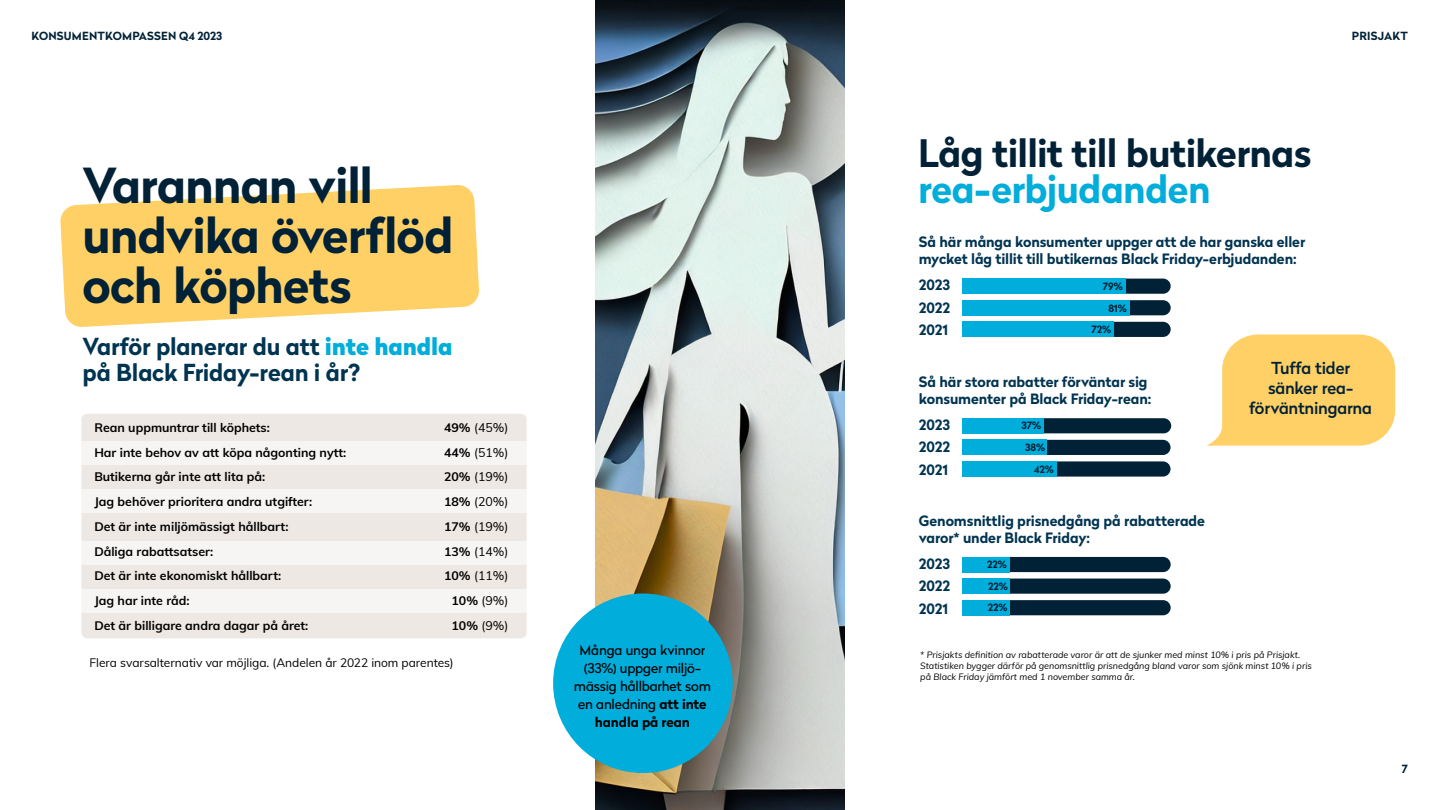
<style>
.page{position:relative;width:1440px;height:810px;background:#fff}
.page>*{position:absolute;margin:0;border:0;box-sizing:border-box;transform-origin:0 0}
.Stora_rubriker{font:700 48.15px/50.1px "Radikal";letter-spacing:-.02em;color:#012236}
.Stora_rubriker-2{font:700 37.8px/36.6px "Radikal";letter-spacing:-.015em;color:#012236}
.Stora_rubriker-3{font:700 23.4px/25.8px "Radikal";letter-spacing:-.01em;color:#003451}
.Stora_rubriker-4{font:500 16.5px/19.8px "Radikal";letter-spacing:-.015em;color:#012236;text-align:center}
.Stora_rubriker-5{font:700 14.25px/17.1px "Radikal";letter-spacing:-.005em;color:#003451}
.Stora_rubriker-6{font:13.5px/18px "Radikal";letter-spacing:-.015em;color:#000;text-align:center}
.t1{font:700 12.38px "Muli";color:#000}
.t2{font:12.38px "Muli";color:#000}
.Rubrik_-_H6_-_Black{font:12px "Muli";letter-spacing:-.005em;color:#000}
.t3{font:700 11.25px "Radikal";letter-spacing:.02em;color:#012236}
.Stora_rubriker-7{font:700 10.05px "Radikal";letter-spacing:-.005em;color:#012236}
.Stora_rubriker-8{font:italic 9px/10.8px "Muli";letter-spacing:-.005em;color:#000}
.s1{font-weight:900;color:#00addb}
.s2{font-weight:700}
.s3{color:#00addb}
</style>
<div class="page">
<div style="left:1109px;top:279px;width:62px;height:15px;background:#002136;border-radius:8px"></div>
<div style="left:1109px;top:300px;width:62px;height:15px;background:#002136;border-radius:8px"></div>
<div style="left:1100px;top:322px;width:71px;height:15px;background:#002136;border-radius:8px"></div>
<div style="left:962px;top:279px;width:164px;height:15px;background:#00addb"></div>
<div style="left:962px;top:300px;width:168px;height:15px;background:#00addb"></div>
<div style="left:962px;top:322px;width:152px;height:15px;background:#00addb"></div>
<div style="left:1007px;top:418px;width:164px;height:15px;background:#002136;border-radius:8px"></div>
<div style="left:1011px;top:440px;width:160px;height:15px;background:#002136;border-radius:8px"></div>
<div style="left:1023px;top:461px;width:148px;height:16px;background:#002136;border-radius:8px"></div>
<div style="left:962px;top:418px;width:82px;height:15px;background:#00addb"></div>
<div style="left:962px;top:440px;width:85px;height:15px;background:#00addb"></div>
<div style="left:962px;top:461px;width:94px;height:16px;background:#00addb"></div>
<div style="left:986px;top:557px;width:185px;height:15px;background:#002136;border-radius:8px"></div>
<div style="left:986px;top:579px;width:185px;height:15px;background:#002136;border-radius:8px"></div>
<div style="left:986px;top:600px;width:185px;height:15px;background:#002136;border-radius:8px"></div>
<div style="left:962px;top:557px;width:47px;height:15px;background:#00addb"></div>
<div style="left:962px;top:579px;width:47px;height:15px;background:#00addb"></div>
<div style="left:962px;top:600px;width:47px;height:15px;background:#00addb"></div>
<svg style="left:60px;top:185px;width:419px;height:142px;background:#ffd77c"></svg>
<img style="left:595px;top:0;width:250px;height:810px">
<div style="left:553px;top:594px;width:180px;height:179px;background:#00addb;border-radius:50%"></div>
<div style="left:81px;top:414px;width:446px;height:224px;background:#ede8e4;border-radius:6px"></div>
<div style="left:81px;top:441px;width:446px;height:24px;background:#f7f5f4"></div>
<div style="left:81px;top:541px;width:446px;height:24px;background:#f7f5f4"></div>
<div style="left:81px;top:489px;width:446px;height:24px;background:#f7f5f4"></div>
<div style="left:81px;top:589px;width:446px;height:24px;background:#f7f5f4"></div>
<svg style="left:1207px;top:335px;width:188px;height:111px;background:#ffd576"></svg>
<p class="t3" style="left:31px;top:28px;width:192px">KONSUMENTKOMPASSEN Q4 2023</p>
<p class="t3" style="left:1352px;top:28px;width:58px">PRISJAKT</p>
<p class="Stora_rubriker" style="left:82px;top:159px;width:292px">Varannan vill</p>
<p class="Stora_rubriker" style="left:82px;top:209px;width:373px">undvika överflöd och köphets</p>
<p class="Stora_rubriker-3" style="left:82px;top:333px;width:372px">Varför planerar du att <span class="s1">inte handla </span>på Black Friday-rean i år?</p>
<p class="t1" style="left:94px;top:418px;width:177px">Rean uppmuntrar till köphets:</p>
<p class="t1" style="left:94px;top:443px;width:254px">Har inte behov av att köpa någonting nytt:</p>
<p class="t1" style="left:94px;top:468px;width:172px">Butikerna går inte att lita på:</p>
<p class="t1" style="left:94px;top:493px;width:219px">Jag behöver prioritera andra utgifter:</p>
<p class="t1" style="left:94px;top:517px;width:196px">Det är inte miljömässigt hållbart:</p>
<p class="t1" style="left:94px;top:542px;width:121px">Dåliga rabattsatser:</p>
<p class="t1" style="left:94px;top:567px;width:188px">Det är inte ekonomiskt hållbart:</p>
<p class="t1" style="left:94px;top:592px;width:97px">Jag har inte råd:</p>
<p class="t1" style="left:94px;top:616px;width:216px">Det är billigare andra dagar på året:</p>
<p class="t2" style="left:444px;top:418px;width:66px"><span class="s2">49%</span> (45%)</p>
<p class="t2" style="left:444px;top:443px;width:66px"><span class="s2">44%</span> (51%)</p>
<p class="t2" style="left:444px;top:468px;width:66px"><span class="s2">20%</span> (19%)</p>
<p class="t2" style="left:444px;top:493px;width:66px"><span class="s2">18%</span> (20%)</p>
<p class="t2" style="left:444px;top:517px;width:66px"><span class="s2">17%</span> (19%)</p>
<p class="t2" style="left:444px;top:542px;width:66px"><span class="s2">13%</span> (14%)</p>
<p class="t2" style="left:444px;top:567px;width:66px"><span class="s2">10%</span> (11%)</p>
<p class="t2" style="left:452px;top:592px;width:58px"><span class="s2">10%</span> (9%)</p>
<p class="t2" style="left:452px;top:616px;width:58px"><span class="s2">10%</span> (9%)</p>
<p class="Rubrik_-_H6_-_Black" style="left:90px;top:654px;width:366px">Flera svarsalternativ var möjliga. (Andelen år 2022 inom parentes)</p>
<p class="Stora_rubriker-6" style="left:580px;top:641px;width:127px">Många unga kvinnor (33%) uppger miljö-</p>
<p class="Stora_rubriker-6" style="left:574px;top:677px;width:139px">mässig hållbarhet som en anledning <span class="s2">att inte handla på rean</span></p>
<p class="Stora_rubriker-2" style="left:918px;top:134px;width:395px">Låg tillit till butikernas <span class="s3">rea-erbjudanden</span></p>
<p class="Stora_rubriker-5" style="left:919px;top:233px;width:388px">Så här många konsumenter uppger att de har ganska eller mycket låg tillit till butikernas Black Friday-erbjudanden:</p>
<p class="Stora_rubriker-5" style="left:919px;top:276px;width:33px">2023</p>
<p class="Stora_rubriker-5" style="left:919px;top:299px;width:33px">2022</p>
<p class="Stora_rubriker-5" style="left:919px;top:321px;width:31px">2021</p>
<p class="Stora_rubriker-7" style="left:1103px;top:279px;width:21px">79%</p>
<p class="Stora_rubriker-7" style="left:1108px;top:301px;width:20px">81%</p>
<p class="Stora_rubriker-7" style="left:1091px;top:322px;width:21px">72%</p>
<p class="Stora_rubriker-5" style="left:919px;top:373px;width:234px">Så här stora rabatter förväntar sig konsumenter på Black Friday-rean:</p>
<p class="Stora_rubriker-5" style="left:919px;top:416px;width:33px">2023</p>
<p class="Stora_rubriker-5" style="left:919px;top:438px;width:33px">2022</p>
<p class="Stora_rubriker-5" style="left:919px;top:461px;width:31px">2021</p>
<p class="Stora_rubriker-7" style="left:1022px;top:418px;width:21px">37%</p>
<p class="Stora_rubriker-7" style="left:1025px;top:440px;width:21px">38%</p>
<p class="Stora_rubriker-7" style="left:1034px;top:461px;width:21px">42%</p>
<p class="Stora_rubriker-5" style="left:919px;top:512px;width:288px">Genomsnittlig prisnedgång på rabatterade varor* under Black Friday:</p>
<p class="Stora_rubriker-5" style="left:919px;top:555px;width:33px">2023</p>
<p class="Stora_rubriker-5" style="left:919px;top:577px;width:33px">2022</p>
<p class="Stora_rubriker-5" style="left:919px;top:600px;width:31px">2021</p>
<p class="Stora_rubriker-7" style="left:987px;top:557px;width:21px">22%</p>
<p class="Stora_rubriker-7" style="left:988px;top:579px;width:21px">22%</p>
<p class="Stora_rubriker-7" style="left:988px;top:600px;width:21px">22%</p>
<p class="Stora_rubriker-4" style="left:1271px;top:358px;width:81px">Tuffa tider</p>
<p class="Stora_rubriker-4" style="left:1249px;top:378px;width:124px">sänker rea&shy;förväntningarna</p>
<p class="Stora_rubriker-8" style="left:920px;top:649px;width:393px">* Prisjakts definition av rabatterade varor är att de sjunker med minst 10% i pris på Prisjakt.<br>Statistiken bygger därför på genomsnittlig prisnedgång bland varor som sjönk minst 10% i pris på Black Friday jämfört med 1 november samma år.</p>
<p class="t3" style="left:1402px;top:761px;width:8px">7</p>
</div>
